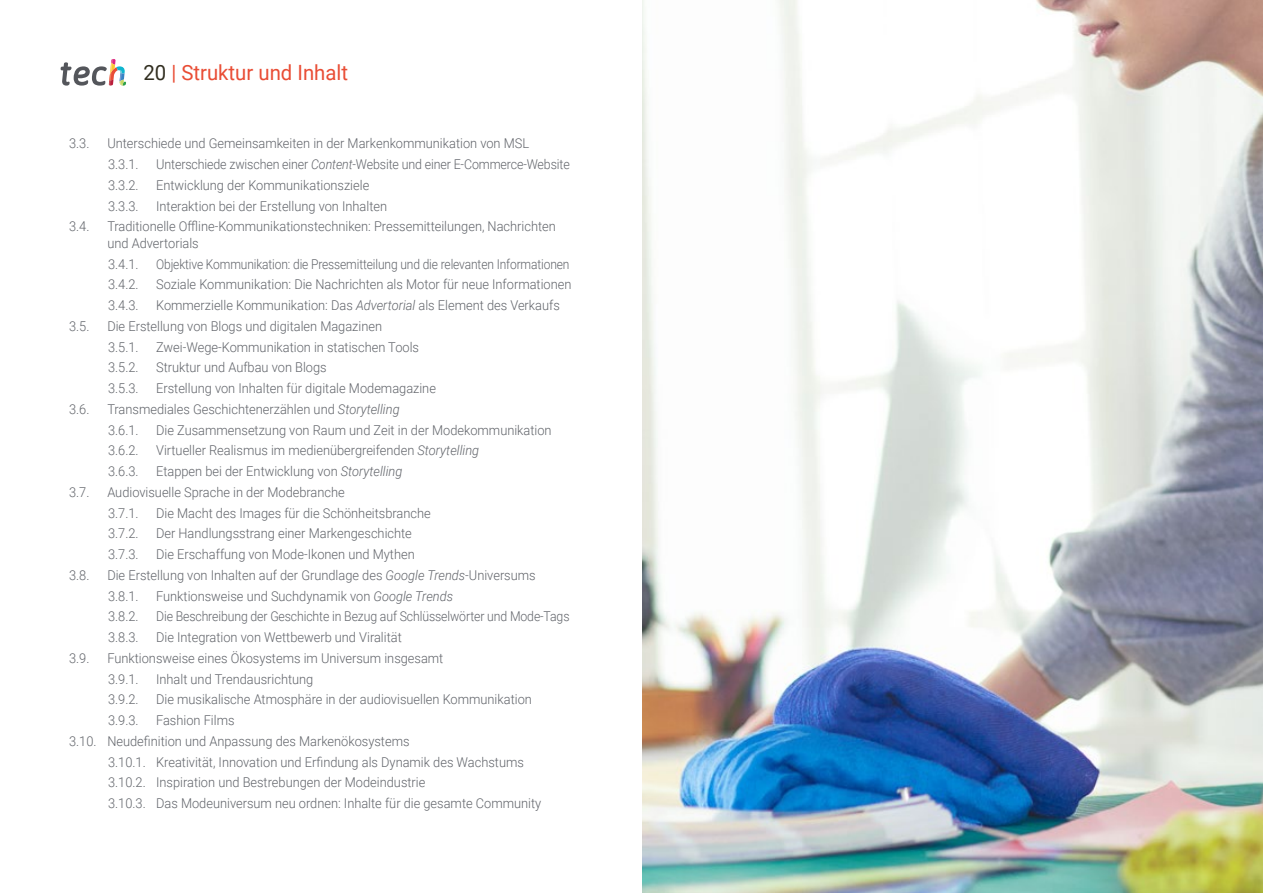
<style>
.page{position:relative;width:1263px;height:893px;background:#fff}
.page>*{position:absolute;margin:0;border:0;box-sizing:border-box;transform-origin:0 0}
.t1{font:21px "Roboto";color:#e94d35}
.t2{font:300 13.5px/20.7px "Roboto";color:#61646a;scale:.95 1}
.t3{font:300 13.5px "Roboto";color:#61646a;scale:.89 1}
.t4{font:300 13.5px "Roboto";color:#61646a;scale:.91 1}
.s1{color:#312e20}
.s2{font-style:italic}
</style>
<div class="page">
<img style="left:642px;top:0;width:621px;height:893px">
<svg style="left:61px;top:59px;width:65px;height:27px"></svg>
<h1 class="t1" style="left:144px;top:57px;width:206px"><span class="s1">20</span> | Struktur und Inhalt</h1>
<p class="t2" style="left:69px;top:133px;width:23px">3.3.</p>
<p class="t2" style="left:107px;top:133px;width:446px">Unterschiede und Gemeinsamkeiten in der Markenkommunikation von MSL<br>3.3.1.</p>
<p class="t2" style="left:156px;top:153px;width:437px">Unterschiede zwischen einer <span class="s2">Content</span>-Website und einer E-Commerce-Website</p>
<p class="t2" style="left:108px;top:174px;width:34px">3.3.2.</p>
<p class="t2" style="left:156px;top:174px;width:226px">Entwicklung der Kommunikationsziele</p>
<p class="t2" style="left:108px;top:195px;width:34px">3.3.3.</p>
<p class="t2" style="left:156px;top:195px;width:245px">Interaktion bei der Erstellung von Inhalten</p>
<p class="t2" style="left:69px;top:216px;width:23px">3.4.</p>
<p class="t2" style="left:107px;top:218px;width:474px;line-height:16.5px">Traditionelle Offline-Kommunikationstechniken: Pressemitteilungen, Nachrichten und Advertorials</p>
<p class="t2" style="left:108px;top:253px;width:34px">3.4.1.</p>
<p class="t3" style="left:156px;top:254px;width:466px">Objektive Kommunikation: die Pressemitteilung und die relevanten Informationen</p>
<p class="t2" style="left:108px;top:274px;width:34px">3.4.2.</p>
<p class="t2" style="left:156px;top:274px;width:439px">Soziale Kommunikation: Die Nachrichten als Motor für neue Informationen</p>
<p class="t2" style="left:108px;top:294px;width:34px">3.4.3.</p>
<p class="t2" style="left:156px;top:294px;width:426px">Kommerzielle Kommunikation: Das <span class="s2">Advertorial</span> als Element des Verkaufs</p>
<p class="t2" style="left:69px;top:315px;width:23px">3.5.</p>
<p class="t2" style="left:107px;top:315px;width:291px">Die Erstellung von Blogs und digitalen Magazinen<br>3.5.1.</p>
<p class="t2" style="left:156px;top:336px;width:278px">Zwei-Wege-Kommunikation in statischen Tools</p>
<p class="t2" style="left:108px;top:357px;width:34px">3.5.2.</p>
<p class="t2" style="left:156px;top:357px;width:181px">Struktur und Aufbau von Blogs</p>
<p class="t2" style="left:108px;top:377px;width:34px">3.5.3.</p>
<p class="t2" style="left:156px;top:377px;width:296px">Erstellung von Inhalten für digitale Modemagazine</p>
<p class="t2" style="left:69px;top:398px;width:23px">3.6.</p>
<p class="t2" style="left:107px;top:398px;width:309px">Transmediales Geschichtenerzählen und <span class="s2">Storytelling<br></span>3.6.1.</p>
<p class="t2" style="left:156px;top:419px;width:418px">Die Zusammensetzung von Raum und Zeit in der Modekommunikation</p>
<p class="t2" style="left:108px;top:440px;width:34px">3.6.2.</p>
<p class="t2" style="left:156px;top:440px;width:342px">Virtueller Realismus im medienübergreifenden <span class="s2">Storytelling</span></p>
<p class="t2" style="left:108px;top:460px;width:34px">3.6.3.</p>
<p class="t2" style="left:156px;top:460px;width:261px">Etappen bei der Entwicklung von <span class="s2">Storytelling</span></p>
<p class="t2" style="left:69px;top:481px;width:23px">3.7.</p>
<p class="t2" style="left:107px;top:481px;width:251px">Audiovisuelle Sprache in der Modebranche<br>3.7.1.</p>
<p class="t2" style="left:156px;top:502px;width:291px">Die Macht des Images für die Schönheitsbranche</p>
<p class="t2" style="left:108px;top:523px;width:34px">3.7.2.</p>
<p class="t2" style="left:156px;top:523px;width:271px">Der Handlungsstrang einer Markengeschichte</p>
<p class="t2" style="left:108px;top:543px;width:34px">3.7.3.</p>
<p class="t2" style="left:156px;top:543px;width:274px">Die Erschaffung von Mode-Ikonen und Mythen</p>
<p class="t2" style="left:69px;top:564px;width:23px">3.8.</p>
<p class="t2" style="left:107px;top:564px;width:452px">Die Erstellung von Inhalten auf der Grundlage des <span class="s2">Google Trends</span>-Universums<br>3.8.1.</p>
<p class="t2" style="left:156px;top:585px;width:314px">Funktionsweise und Suchdynamik von <span class="s2">Google Trends</span></p>
<p class="t2" style="left:108px;top:606px;width:34px">3.8.2.</p>
<p class="t4" style="left:156px;top:607px;width:456px">Die Beschreibung der Geschichte in Bezug auf Schlüsselwörter und Mode-Tags</p>
<p class="t2" style="left:108px;top:626px;width:34px">3.8.3.</p>
<p class="t2" style="left:156px;top:626px;width:260px">Die Integration von Wettbewerb und Viralität</p>
<p class="t2" style="left:69px;top:647px;width:23px">3.9.</p>
<p class="t2" style="left:107px;top:647px;width:355px">Funktionsweise eines Ökosystems im Universum insgesamt<br>3.9.1.</p>
<p class="t2" style="left:156px;top:668px;width:167px">Inhalt und Trendausrichtung</p>
<p class="t2" style="left:108px;top:689px;width:34px">3.9.2.</p>
<p class="t2" style="left:156px;top:689px;width:397px">Die musikalische Atmosphäre in der audiovisuellen Kommunikation</p>
<p class="t2" style="left:108px;top:709px;width:34px">3.9.3.</p>
<p class="t2" style="left:156px;top:709px;width:84px">Fashion Films</p>
<p class="t2" style="left:69px;top:730px;width:360px">3.10. Neudefinition und Anpassung des Markenökosystems</p>
<p class="t2" style="left:108px;top:751px;width:439px">3.10.1. Kreativität, Innovation und Erfindung als Dynamik des Wachstums</p>
<p class="t2" style="left:108px;top:772px;width:335px">3.10.2. Inspiration und Bestrebungen der Modeindustrie</p>
<p class="t2" style="left:108px;top:792px;width:457px">3.10.3. Das Modeuniversum neu ordnen: Inhalte für die gesamte Community</p>
</div>
